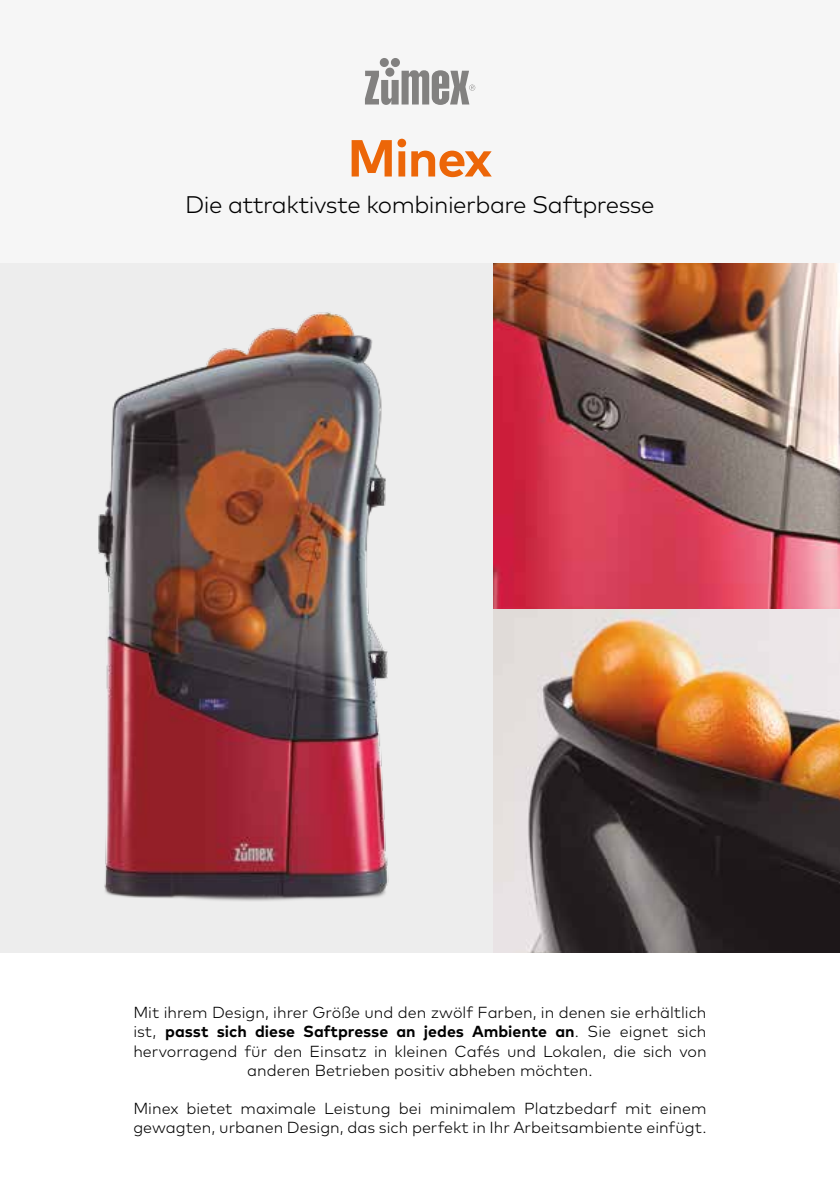
<style>
.page{position:relative;width:840px;height:1191px;background:#fff}
.page>*{position:absolute;margin:0;border:0;box-sizing:border-box;transform-origin:0 0}
.t1{font:700 52px "Mark Pro";letter-spacing:-.02em;color:#ec6608}
.t2{font:300 24px "Mark Pro";letter-spacing:-.02em;color:#000}
.t3{font:300 16px/19.2px "Mark Pro";color:#000;text-align:center}
.s1{font-weight:700}
</style>
<div class="page">
<div style="left:0;top:0;width:839px;height:264px;background:#f6f6f6"></div>
<div style="left:0;top:264px;width:493px;height:688px;background:#ededed"></div>
<img style="left:493px;top:264px;width:346px;height:688px">
<img style="left:98px;top:312px;width:291px;height:589px">
<svg style="left:365px;top:58px;width:110px;height:47px"></svg>
<h1 class="t1" style="left:347px;top:119px;width:146px">Minex</h1>
<h2 class="t2" style="left:185px;top:186px;width:470px">Die attraktivste kombinierbare Saftpresse</h2>
<p class="t3" style="left:133px;top:1001px;width:574px">Mit ihrem Design, ihrer Größe und den zwölf Farben, in denen sie erhältlich ist, <span class="s1">passt sich diese Saftpresse an jedes Ambiente an</span>. Sie eignet sich hervorragend für den Einsatz in kleinen Cafés und Lokalen, die sich von anderen Betrieben positiv abheben möchten.</p>
<p class="t3" style="left:133px;top:1097px;width:574px;text-align:left">Minex bietet maximale Leistung bei minimalem Platzbedarf mit einem gewagten, urbanen Design, das sich perfekt in Ihr Arbeitsambiente einfügt.</p>
</div>
